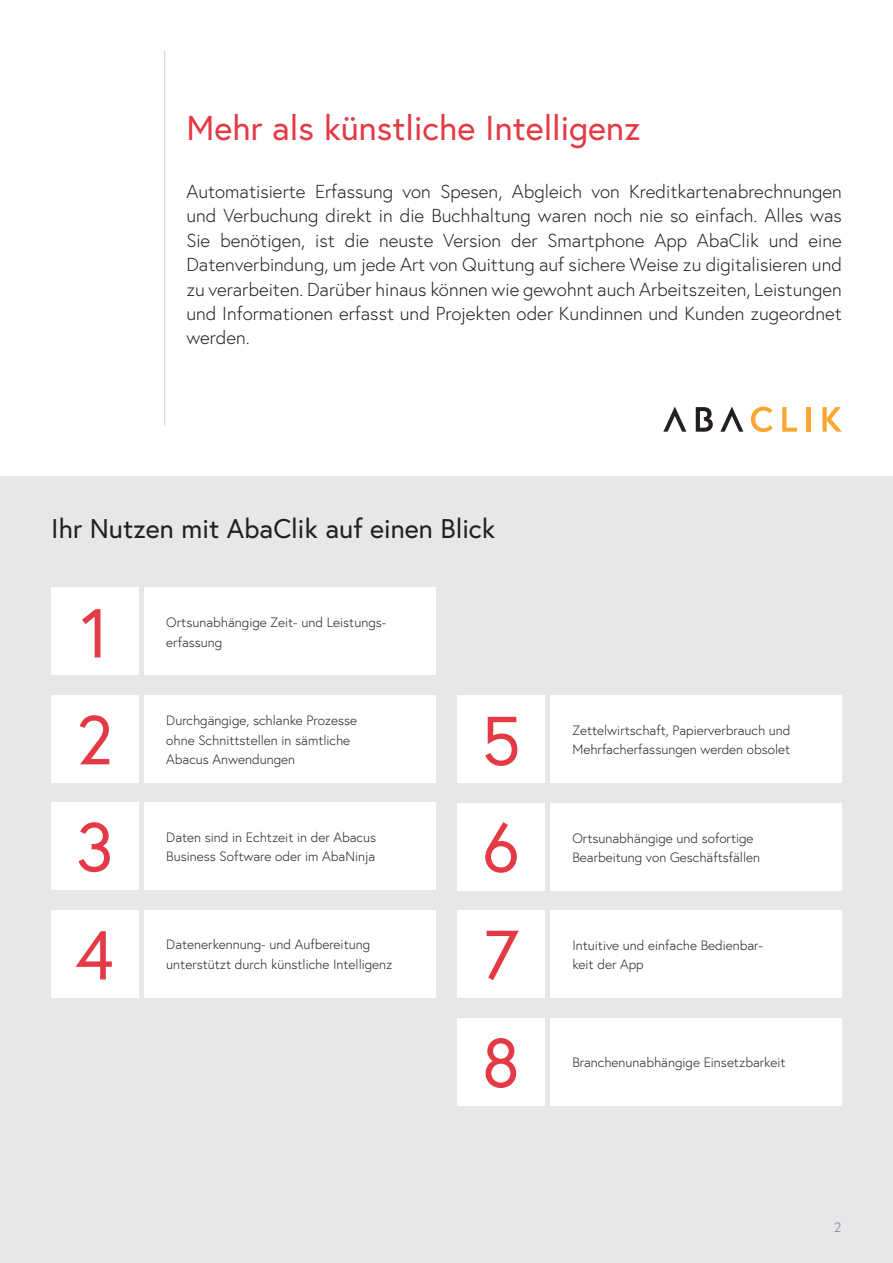
<style>
.page{position:relative;width:893px;height:1263px;background:#fff}
.page>*{position:absolute;margin:0;border:0;box-sizing:border-box;transform-origin:0 0}
.t1{font:69px "Europa";color:#e33a46}
.Headline_23pt{font:34.5px "Europa";color:#e33a46}
.Subhead_18pt{font:27px "Europa";color:#231f20}
.Leadtext_12_5pt{font:300 18.75px/24.3px "Europa";color:#231f20;text-align:justify}
.Textbox_Nutzen_9pt{font:300 13.5px/19.5px "Europa";color:#231f20}
.Legende_links_9pt_g{font:300 13.5px "Europa";color:#76787b}
</style>
<div class="page">
<div style="left:0;top:477px;width:893px;height:786px;background:#e6e7e9"></div>
<div style="left:51px;top:588px;width:88px;height:87px;background:#fff"></div>
<div style="left:51px;top:696px;width:88px;height:87px;background:#fff"></div>
<div style="left:51px;top:803px;width:88px;height:87px;background:#fff"></div>
<div style="left:51px;top:910px;width:88px;height:88px;background:#fff"></div>
<div style="left:457px;top:696px;width:88px;height:87px;background:#fff"></div>
<div style="left:457px;top:803px;width:88px;height:88px;background:#fff"></div>
<div style="left:457px;top:910px;width:88px;height:88px;background:#fff"></div>
<div style="left:457px;top:1018px;width:88px;height:87px;background:#fff"></div>
<div style="left:145px;top:588px;width:291px;height:87px;background:#fff"></div>
<div style="left:145px;top:696px;width:291px;height:87px;background:#fff"></div>
<div style="left:145px;top:803px;width:291px;height:87px;background:#fff"></div>
<div style="left:145px;top:910px;width:291px;height:88px;background:#fff"></div>
<div style="left:551px;top:696px;width:291px;height:87px;background:#fff"></div>
<div style="left:551px;top:803px;width:291px;height:88px;background:#fff"></div>
<div style="left:551px;top:910px;width:291px;height:88px;background:#fff"></div>
<div style="left:551px;top:1018px;width:291px;height:87px;background:#fff"></div>
<hr style="left:164px;top:51px;width:1px;height:375px;background:#d1d2d4">
<svg style="left:663px;top:407px;width:23px;height:25px"></svg>
<svg style="left:720px;top:407px;width:23px;height:25px"></svg>
<svg style="left:696px;top:407px;width:17px;height:25px"></svg>
<svg style="left:751px;top:407px;width:22px;height:25px"></svg>
<svg style="left:782px;top:407px;width:15px;height:25px"></svg>
<div style="left:806px;top:407px;width:5px;height:25px;background:#faa633"></div>
<svg style="left:822px;top:407px;width:20px;height:25px"></svg>
<p class="Headline_23pt" style="left:186px;top:105px;width:455px">Mehr als künstliche Intelligenz</p>
<p class="Leadtext_12_5pt" style="left:186px;top:179px;width:657px">Automatisierte Erfassung von Spesen, Abgleich von Kreditkartenabrechnungen und Verbuchung direkt in die Buchhaltung waren noch nie so einfach. Alles was Sie benötigen, ist die neuste Version der Smartphone App AbaClik und eine Datenverbindung, um jede Art von Quittung auf sichere Weise zu digitalisieren und zu verarbeiten. Darüber hinaus können wie gewohnt auch Arbeitszeiten, Leistungen und Informationen erfasst und Projekten oder Kundinnen und Kunden zugeordnet werden.</p>
<p class="Subhead_18pt" style="left:51px;top:512px;width:446px">Ihr Nutzen mit AbaClik auf einen Blick</p>
<p class="t1" style="left:81px;top:589px;width:29px">1</p>
<p class="Textbox_Nutzen_9pt" style="left:166px;top:612px;width:222px">Ortsunabhängige Zeit- und Leistungs&shy;erfassung</p>
<p class="Textbox_Nutzen_9pt" style="left:166px;top:710px;width:192px">Durchgängige, schlanke Prozesse ohne Schnittstellen in sämtliche</p>
<p class="Textbox_Nutzen_9pt" style="left:166px;top:749px;width:130px">Abacus Anwendungen</p>
<p class="t1" style="left:76px;top:696px;width:38px">2</p>
<p class="t1" style="left:481px;top:697px;width:41px">5</p>
<p class="t1" style="left:76px;top:803px;width:39px">3</p>
<p class="t1" style="left:482px;top:803px;width:39px">6</p>
<p class="Textbox_Nutzen_9pt" style="left:166px;top:827px;width:211px">Daten sind in Echtzeit in der Abacus<br>Business Software oder im AbaNinja</p>
<p class="t1" style="left:75px;top:911px;width:40px">4</p>
<p class="t1" style="left:483px;top:911px;width:36px">7</p>
<p class="Textbox_Nutzen_9pt" style="left:166px;top:935px;width:205px">Datenerkennung- und Aufbereitung</p>
<p class="Textbox_Nutzen_9pt" style="left:166px;top:954px;width:228px">unterstützt durch künstliche Intelligenz</p>
<p class="t1" style="left:482px;top:1019px;width:40px">8</p>
<p class="Textbox_Nutzen_9pt" style="left:572px;top:720px;width:220px">Zettelwirtschaft, Papierverbrauch und<br>Mehrfacherfassungen werden obsolet</p>
<p class="Textbox_Nutzen_9pt" style="left:572px;top:828px;width:183px">Ortsunabhängige und sofortige</p>
<p class="Textbox_Nutzen_9pt" style="left:572px;top:848px;width:189px">Bearbeitung von Geschäftsfällen</p>
<p class="Textbox_Nutzen_9pt" style="left:572px;top:935px;width:192px">Intuitive und einfache Bedienbar-</p>
<p class="Textbox_Nutzen_9pt" style="left:572px;top:955px;width:73px">keit der App</p>
<p class="Textbox_Nutzen_9pt" style="left:572px;top:1052px;width:215px">Branchenunabhängige Einsetzbarkeit</p>
<p class="Legende_links_9pt_g" style="left:834px;top:1218px;width:9px">2</p>
</div>
